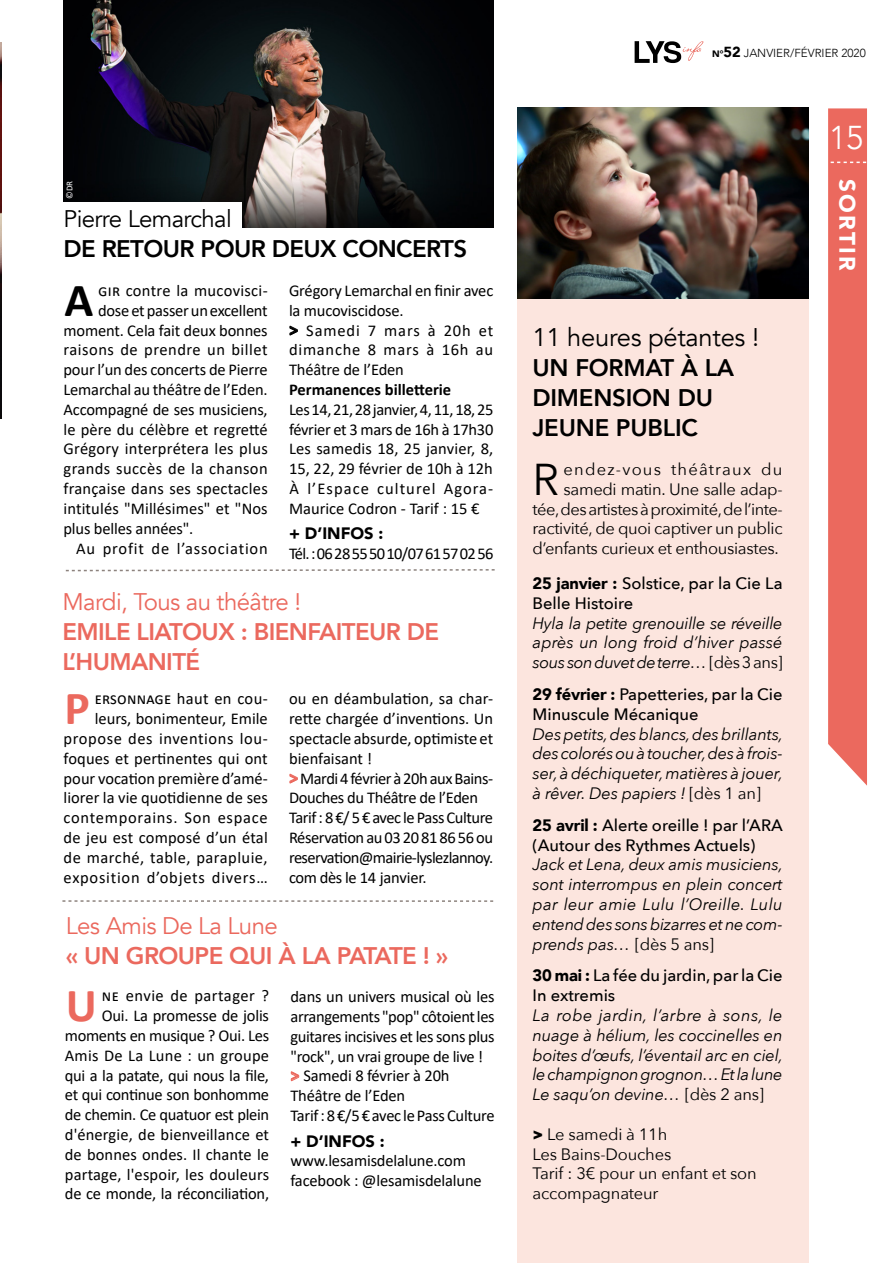
<style>
.page{position:relative;width:893px;height:1263px;background:#fff}
.page>*{position:absolute;margin:0;border:0;box-sizing:border-box;transform-origin:0 0}
.t1{font:700 47.7px "Calibri";color:#eb695e}
.t2{font:700 47.7px "Calibri";color:#000}
.t3{font:44.4px "Avenir Next";color:#000}
.t4{font:300 33px "Avenir";color:#fff}
.t5{font:25.5px "Avenir";letter-spacing:-.01em;color:#000}
.t6{font:800 24px/30px "Avenir";letter-spacing:-.025em;color:#eb695e}
.t7{font:800 24px/30px "Avenir";letter-spacing:-.01em;color:#000}
.t8{font:24px "Avenir";letter-spacing:-.025em;color:#eb695e}
.t9{font:24px "Avenir";letter-spacing:-.025em;color:#000}
.t10{font:900 22.5px "Avenir";letter-spacing:.1em;color:#fff}
.t11{font:16.5px/19.8px "Calibri";color:#000}
.t12{font:italic 16.5px/19.8px "Avenir Next";letter-spacing:-.01em;color:#000;text-align:justify}
.t13{font:16.5px/19.8px "Calibri";letter-spacing:-.025em;color:#000}
.t14{font:16.5px/19.8px "Calibri";letter-spacing:.035em;color:#000;text-align:right}
.t15{font:16.5px/19.8px "Avenir Next";letter-spacing:-.02em;color:#000;text-align:right}
.t16{font:500 16.5px/19.8px "Avenir Next";color:#000}
.t17{font:16.5px/19.8px "Calibri";letter-spacing:-.02em;color:#000}
.t18{font:16.5px "Calibri";letter-spacing:.02em;color:#000}
.t19{font:16.5px "Calibri";letter-spacing:-.04em;color:#000}
.t20{font:16.5px "Calibri";letter-spacing:.03em;color:#000}
.t21{font:16.5px "Calibri";letter-spacing:.025em;color:#000}
.t22{font:16.5px "Calibri";letter-spacing:.05em;color:#000}
.t23{font:700 16.5px "Calibri";color:#000}
.t24{font:900 16.5px "Avenir";color:#000}
.t25{font:300 11.7px "Avenir";color:#000}
.t26{font:9px "Calibri";color:#fff}
.s1{font-weight:700;font-size:18px}
.s2{font-weight:700;font-size:18px;color:#eb695e}
.s3{font-weight:900;font-size:9.3px}
.s4{font-weight:900;font-size:14.55px}
.s5{font-family:"Avenir";font-weight:900}
.s6{font-style:normal}
.s7{font-weight:800}
</style>
<div class="page">
<div style="left:517px;top:108px;width:292px;height:1155px;background:#fce5de"></div>
<svg style="left:828px;top:108px;width:39px;height:678px"></svg>
<svg style="left:635px;top:41px;width:68px;height:22px"></svg>
<img style="left:0;top:43px;width:1px;height:376px">
<img style="left:517px;top:107px;width:292px;height:192px">
<img style="left:63px;top:0;width:430px;height:227px">
<svg style="left:65px;top:569px;width:430px;height:3px"></svg>
<div style="left:43px;top:203px;width:199px;height:37px;background:#fff"></div>
<svg style="left:62px;top:900px;width:431px;height:2px"></svg>
<p class="t26" style="left:63px;top:199px;width:19px;rotate:-90deg">©DR</p>
<h3 class="t9" style="left:63px;top:204px;width:170px">Pierre Lemarchal</h3>
<h3 class="t7" style="left:63px;top:234px;width:405px">DE RETOUR POUR DEUX CONCERTS</h3>
<p class="t11" style="left:289px;top:280px;width:206px">Grégory Lemarchal en finir avec la mucoviscidose.<br><span class="s1">&gt;</span> Samedi 7 mars à 20h et dimanche 8 mars à 16h au<br>Théâtre de l’Eden</p>
<p class="t23" style="left:289px;top:378px;width:164px">Permanences billetterie</p>
<p class="t11" style="left:289px;top:399px;width:206px;text-align:justify">Les 14, 21, 28 janvier, 4, 11, 18, 25 février et 3 mars de 16h à 17h30<br>Les samedis 18, 25 janvier, 8, 15, 22, 29 février de 10h à 12h À l’Espace culturel Agora-Maurice Codron - Tarif : 15 €</p>
<p class="t24" style="left:289px;top:519px;width:96px">+ D’INFOS :</p>
<p class="t19" style="left:289px;top:542px;width:206px">Tél. : 06 28 55 50 10/07 61 57 02 56</p>
<h3 class="t8" style="left:62px;top:587px;width:240px">Mardi, Tous au théâtre !</h3>
<h3 class="t6" style="left:62px;top:616px;width:378px">EMILE LIATOUX : BIENFAITEUR DE<br>L’HUMANITÉ</h3>
<h1 class="t1" style="left:65px;top:675px;width:27px">P</h1>
<h1 class="t2" style="left:64px;top:266px;width:30px">A</h1>
<p class="t18" style="left:98px;top:279px;width:171px">gir contre la mucovisci-</p>
<p class="t11" style="left:98px;top:300px;width:171px">dose et passer un excellent</p>
<p class="t11" style="left:63px;top:320px;width:206px">moment. Cela fait deux bonnes</p>
<p class="t20" style="left:63px;top:339px;width:206px">raisons de prendre un billet</p>
<p class="t11" style="left:63px;top:359px;width:206px">pour l’un des concerts de Pierre</p>
<p class="t11" style="left:63px;top:379px;width:206px">Lemarchal au théâtre de l’Eden.</p>
<p class="t11" style="left:63px;top:399px;width:206px">Accompagné de ses musiciens,</p>
<p class="t11" style="left:63px;top:419px;width:206px">le père du célèbre et regretté</p>
<p class="t18" style="left:63px;top:438px;width:206px">Grégory interprétera les plus</p>
<p class="t21" style="left:63px;top:457px;width:206px">grands succès de la chanson</p>
<p class="t11" style="left:63px;top:478px;width:206px">française dans ses spectacles</p>
<p class="t11" style="left:63px;top:498px;width:206px">intitulés "Millésimes" et "Nos</p>
<p class="t11" style="left:63px;top:518px;width:131px">plus belles années".</p>
<p class="t22" style="left:76px;top:537px;width:193px">Au profit de l’association</p>
<p class="t14" style="left:64px;top:689px;width:206px">ersonnage haut en cou&shy;leurs, bonimenteur, Emile propose des inventions lou&shy;foques et pertinentes qui ont pour vocation première d’amé&shy;liorer la vie quotidienne de ses contemporains. Son espace de jeu est composé d’un étal de marché, table, parapluie, exposition d’objets divers…</p>
<p class="t13" style="left:289px;top:689px;width:206px">ou en déambulation, sa char&shy;rette chargée d’inventions. Un spectacle absurde, optimiste et bienfaisant !<br><span class="s2">&gt;</span> Mardi 4 février à 20h aux Bains-<br>Douches du Théâtre de l’Eden<br>Tarif: 8 €/ 5 € avec le Pass Culture<br>Réservation au 03 20 81 86 56 ou reservation@mairie-lyslezlannoy. com dès le 14 janvier.</p>
<h3 class="t8" style="left:66px;top:912px;width:213px">Les Amis De La Lune</h3>
<h3 class="t6" style="left:66px;top:941px;width:384px">« UN GROUPE QUI À LA PATATE ! »</h3>
<h1 class="t1" style="left:66px;top:972px;width:33px">U</h1>
<p class="t11" style="left:65px;top:986px;width:206px;text-align:right">ne envie de partager ?<br>Oui. La promesse de jolis moments en musique ? Oui. Les<br>Amis De La Lune : un groupe qui a la patate, qui nous la file, et qui continue son bonhomme de chemin. Ce quatuor est plein d'énergie, de bienveillance et de bonnes ondes. Il chante le partage, l'espoir, les douleurs de ce monde, la réconciliation,</p>
<p class="t17" style="left:290px;top:986px;width:206px">dans un univers musical où les arrangements "pop" côtoient les guitares incisives et les sons plus "rock", un vrai groupe de live ! <span class="s2">&gt;</span> Samedi 8 février à 20h<br>Théâtre de l’Eden<br>Tarif: 8 €/5 € avec le Pass Culture</p>
<p class="t24" style="left:290px;top:1126px;width:96px">+ D’INFOS :</p>
<p class="t11" style="left:290px;top:1150px;width:193px">www.lesamisdelalune.com facebook : @lesamisdelalune</p>
<p class="t25" style="left:712px;top:46px;width:155px"><span class="s3">N°</span><span class="s4">52</span> JANVIER/FÉVRIER 2020</p>
<h3 class="t4" style="left:829px;top:118px;width:35px">15</h3>
<h3 class="t5" style="left:533px;top:321px;width:228px">11 heures pétantes !</h3>
<h3 class="t7" style="left:533px;top:352px;width:203px">UN FORMAT À LA<br>DIMENSION DU<br>JEUNE PUBLIC</h3>
<p class="t15" style="left:532px;top:459px;width:252px">endez-vous théâtraux du samedi matin. Une salle adap-<br>tée, des artistes à proximité, de l’inte&shy;ractivité, de quoi captiver un public d’enfants curieux et enthousiastes.</p>
<p class="t16" style="left:532px;top:573px;width:252px"><span class="s5">25 janvier :</span> Solstice, par la Cie La<br>Belle Histoire</p>
<p class="t12" style="left:532px;top:612px;width:252px">Hyla la petite grenouille se réveille après un long froid d’hiver passé sous son duvet de terre… <span class="s6">[dès 3 ans]</span></p>
<p class="t16" style="left:532px;top:684px;width:252px"><span class="s5">29 février :</span> Papetteries, par la Cie<br>Minuscule Mécanique</p>
<p class="t12" style="left:532px;top:723px;width:252px">Des petits, des blancs, des brillants, des colorés ou à toucher, des à frois&shy;ser, à déchiqueter, matières à jouer, à rêver. Des papiers ! <span class="s6">[dès 1 an]</span></p>
<p class="t16" style="left:532px;top:815px;width:252px"><span class="s5">25 avril :</span> Alerte oreille ! par l’ARA (Autour des Rythmes Actuels)</p>
<p class="t12" style="left:532px;top:854px;width:252px">Jack et Lena, deux amis musiciens, sont interrompus en plein concert par leur amie Lulu l’Oreille. Lulu entend des sons bizarres et ne com&shy;prends pas… <span class="s6">[dès 5 ans]</span></p>
<p class="t16" style="left:532px;top:965px;width:252px"><span class="s5">30 mai :</span> La fée du jardin, par la Cie<br>In extremis</p>
<p class="t12" style="left:532px;top:1005px;width:252px">La robe jardin, l’arbre à sons, le nuage à hélium, les coccinelles en boites d’œufs, l’éventail arc en ciel, le champignon grognon… Et la lune Le saqu’on devine… <span class="s6">[dès 2 ans]</span></p>
<p class="t15" style="left:532px;top:1123px;width:226px;text-align:left"><span class="s7">&gt;</span> Le samedi à 11h<br>Les Bains-Douches<br>Tarif : 3€ pour un enfant et son accompagnateur</p>
<h2 class="t3" style="left:533px;top:442px;width:28px">R</h2>
<h3 class="t10" style="left:867px;top:179px;width:93px;rotate:90deg">SORTIR</h3>
</div>
